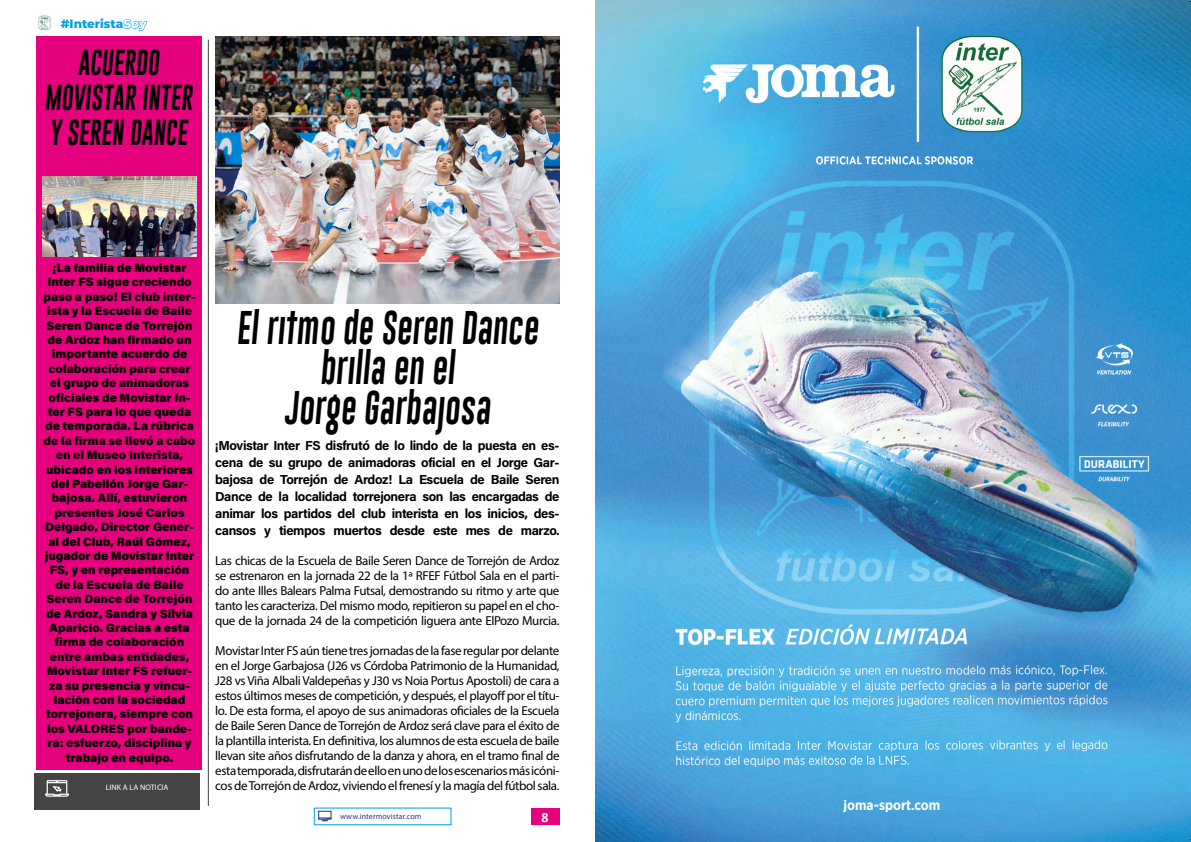
<style>
.page{position:relative;width:1191px;height:842px;background:#fff}
.page>*{position:absolute;margin:0;border:0;box-sizing:border-box;transform-origin:0 0}
.t1{font:34.5px/40px "Gobold Lowplus";color:#000;text-align:center;scale:.87 1}
.t2{font:26.5px/35px "Gobold Lowplus";color:#000;text-align:center;scale:.87 1}
.t3{font:700 14px "Calibri";color:#fff}
.t4{font:700 13.9px "Gotham Narrow";color:#fff}
.t5{font:13px/15px "Myriad Pro";letter-spacing:-.03em;color:#000;text-align:justify}
.t6{font:700 13px/17px "Acumin Pro";letter-spacing:-.03em;color:#000;text-align:justify}
.t7{font:900 12px/14.4px "Acumin Pro";color:#000;text-align:center}
.t8{font:800 12px "Montserrat";color:#009fe3}
.t9{font:8px "Myriad Pro";letter-spacing:.01em;color:#273583}
.t10{font:8px "Myriad Pro";letter-spacing:.01em;color:#fff}
.s1{font-size:12px}
</style>
<div class="page">
<div style="left:36px;top:36px;width:165px;height:733px;background:#e6007d"></div>
<img style="left:43px;top:176px;width:154px;height:80px">
<hr style="left:208px;top:40px;width:1px;height:766px;background:#444442">
<div style="left:318px;top:811px;width:13px;height:8px;border:1px solid #273583"></div>
<svg style="left:319px;top:817px;width:12px;height:4px"></svg>
<img style="left:37px;top:14px;width:15px;height:16px">
<div style="left:34px;top:773px;width:165px;height:37px;background:#444442"></div>
<svg style="left:45px;top:780px;width:24px;height:17px"></svg>
<img style="left:215px;top:36px;width:344px;height:268px">
<div style="left:531px;top:809px;width:28px;height:16px;background:#e6007d"></div>
<img style="left:595px;top:0;width:596px;height:842px">
<svg style="left:595px;top:838px;width:5px;height:4px"></svg>
<svg style="left:1183px;top:0;width:8px;height:2px"></svg>
<svg style="left:1183px;top:838px;width:8px;height:4px"></svg>
<p class="t8" style="left:61px;top:15px;width:87px">#InteristaSoy</p>
<h2 class="t2" style="left:44px;top:47px;width:176px">ACUERDO<br>MOVISTAR INTER<br>Y SEREN DANCE</h2>
<p class="t7" style="left:43px;top:260px;width:154px">¡La familia de Movistar<br>Inter FS sigue creciendo paso a paso! El club inter&shy;ista y la Escuela de Baile<br>Seren Dance de Torrejón de Ardoz han firmado un importante acuerdo de colaboración para crear el grupo de animadoras oficiales de Movistar In&shy;ter FS para lo que queda de temporada. La rúbrica de la firma se llevó a cabo en el Museo Interista, ubicado en los interiores del Pabellón Jorge Gar&shy;bajosa. Allí, estuvieron presentes José Carlos<br>Delgado, Director Gener&shy;al del Club, Raúl Gómez, jugador de Movistar Inter<br>FS, y en representación de la Escuela de Baile<br>Seren Dance de Torrejón de Ardoz, Sandra y Silvia<br>Aparicio. Gracias a esta firma de colaboración entre ambas entidades,<br>Movistar Inter FS refuer&shy;za su presencia y vincu&shy;lación con la sociedad torrejonera, siempre con los VALORES por bande&shy;ra: esfuerzo, disciplina y trabajo en equipo.</p>
<p class="t10" style="left:106px;top:782px;width:64px">LINK A LA NOTICIA</p>
<h1 class="t1" style="left:236px;top:310px;width:353px">El ritmo de Seren Dance brilla en el<br>Jorge Garbajosa</h1>
<p class="t6" style="left:215px;top:437px;width:346px">¡Movistar Inter FS disfrutó de lo lindo de la puesta en es&shy;cena de su grupo de animadoras oficial en el Jorge Gar&shy;bajosa de Torrejón de Ardoz! La Escuela de Baile Seren Dance de la localidad torrejonera son las encargadas de animar los partidos del club interista en los inicios, des&shy;cansos y tiempos muertos desde este mes de marzo<span class="s1">.</span></p>
<p class="t5" style="left:215px;top:553px;width:346px">Las chicas de la Escuela de Baile Seren Dance de Torrejón de Ardoz se estrenaron en la jornada 22 de la 1ª RFEF Fútbol Sala en el parti&shy;do ante Illes Balears Palma Futsal, demostrando su ritmo y arte que tanto les caracteriza. Del mismo modo, repitieron su papel en el cho&shy;que de la jornada 24 de la competición liguera ante ElPozo Murcia.</p>
<p class="t5" style="left:215px;top:643px;width:346px">Movistar Inter FS aún tiene tres jornadas de la fase regular por delante en el Jorge Garbajosa (J26 vs Córdoba Patrimonio de la Humanidad, J28 vs Viña Albali Valdepeñas y J30 vs Noia Portus Apostoli) de cara a estos últimos meses de competición, y después, el playoff por el títu&shy;lo. De esta forma, el apoyo de sus animadoras oficiales de la Escuela de Baile Seren Dance de Torrejón de Ardoz será clave para el éxito de la plantilla interista. En definitiva, los alumnos de esta escuela de baile llevan site años disfrutando de la danza y ahora, en el tramo final de esta temporada, disfrutarán de ello en uno de los escenarios más icóni&shy;cos de Torrejón de Ardoz, viviendo el frenesí y la magía del fútbol sala.</p>
<p class="t3" style="left:541px;top:807px;width:9px">8</p>
<p class="t9" style="left:340px;top:811px;width:83px">www.intermovistar.com</p>
<p class="t4" style="left:843px;top:796px;width:98px">joma-sport.com</p>
</div>
